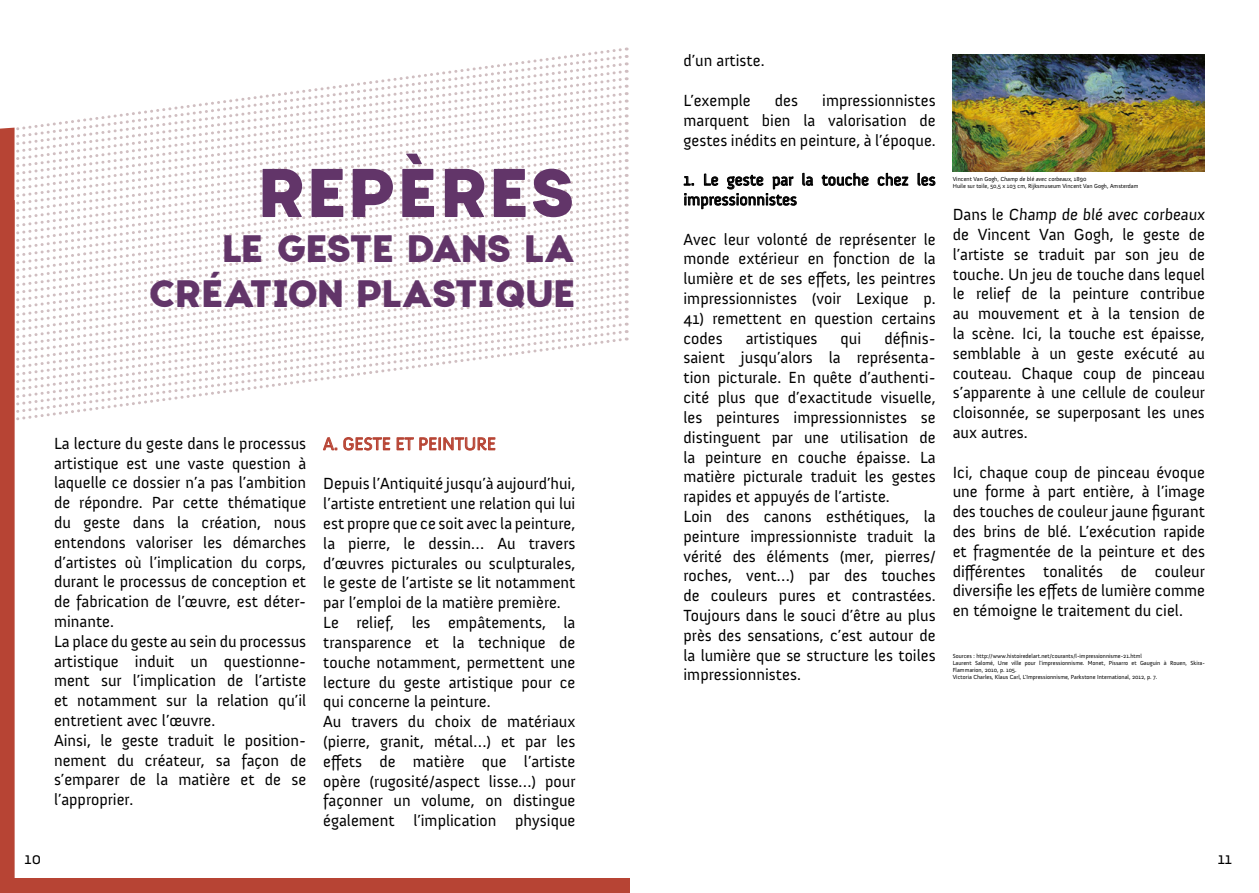
<style>
.page{position:relative;width:1259px;height:893px;background:#fff}
.page>*{position:absolute;margin:0;border:0;box-sizing:border-box;transform-origin:0 0}
.t1{font:800 67.5px "Charlevoix Pro";letter-spacing:-.02em;color:#623569}
.t2{font:800 37.5px/45px "Charlevoix Pro";letter-spacing:-.08em;color:#623569;text-align:right}
.t3{font:18px "Anivers";color:#b74434}
.t4{font:16.5px/19.8px "Anivers";color:#000}
.t5{font:6px/7.2px "Anivers";color:#000}
</style>
<div class="page">
<div style="left:0;top:878px;width:629px;height:15px;background:#b74434"></div>
<svg style="left:351px;top:76px;width:271px;height:8px"></svg>
<svg style="left:297px;top:84px;width:325px;height:7px"></svg>
<svg style="left:247px;top:91px;width:375px;height:7px"></svg>
<svg style="left:187px;top:98px;width:435px;height:8px"></svg>
<svg style="left:132px;top:106px;width:490px;height:7px"></svg>
<svg style="left:71px;top:113px;width:551px;height:8px"></svg>
<svg style="left:10px;top:121px;width:612px;height:7px"></svg>
<svg style="left:16px;top:128px;width:606px;height:8px"></svg>
<svg style="left:16px;top:136px;width:606px;height:7px"></svg>
<svg style="left:16px;top:143px;width:606px;height:8px"></svg>
<svg style="left:16px;top:151px;width:606px;height:7px"></svg>
<svg style="left:16px;top:158px;width:606px;height:7px"></svg>
<svg style="left:16px;top:165px;width:606px;height:8px"></svg>
<svg style="left:16px;top:173px;width:606px;height:7px"></svg>
<svg style="left:16px;top:180px;width:606px;height:8px"></svg>
<svg style="left:16px;top:188px;width:606px;height:7px"></svg>
<svg style="left:16px;top:195px;width:606px;height:8px"></svg>
<svg style="left:16px;top:203px;width:606px;height:7px"></svg>
<svg style="left:16px;top:210px;width:606px;height:7px"></svg>
<svg style="left:16px;top:217px;width:606px;height:8px"></svg>
<svg style="left:16px;top:225px;width:606px;height:7px"></svg>
<svg style="left:16px;top:232px;width:606px;height:8px"></svg>
<svg style="left:16px;top:240px;width:606px;height:7px"></svg>
<svg style="left:16px;top:247px;width:606px;height:8px"></svg>
<svg style="left:16px;top:255px;width:606px;height:7px"></svg>
<svg style="left:16px;top:262px;width:606px;height:8px"></svg>
<svg style="left:16px;top:270px;width:606px;height:7px"></svg>
<svg style="left:16px;top:277px;width:606px;height:7px"></svg>
<svg style="left:16px;top:284px;width:606px;height:8px"></svg>
<svg style="left:16px;top:292px;width:606px;height:7px"></svg>
<svg style="left:16px;top:299px;width:606px;height:8px"></svg>
<svg style="left:16px;top:307px;width:606px;height:7px"></svg>
<svg style="left:16px;top:314px;width:606px;height:8px"></svg>
<svg style="left:16px;top:322px;width:606px;height:7px"></svg>
<svg style="left:16px;top:329px;width:606px;height:7px"></svg>
<svg style="left:16px;top:336px;width:606px;height:115px"></svg>
<svg style="left:626px;top:48px;width:1px;height:293px"></svg>
<div style="left:0;top:128px;width:15px;height:750px;background:#b74434"></div>
<svg style="left:323px;top:437px;width:14px;height:13px"></svg>
<svg style="left:343px;top:437px;width:47px;height:14px"></svg>
<svg style="left:396px;top:437px;width:99px;height:14px"></svg>
<svg style="left:802px;top:173px;width:11px;height:13px"></svg>
<svg style="left:821px;top:173px;width:47px;height:13px"></svg>
<svg style="left:877px;top:173px;width:31px;height:13px"></svg>
<svg style="left:917px;top:173px;width:18px;height:13px"></svg>
<svg style="left:683px;top:174px;width:113px;height:35px"></svg>
<img style="left:952px;top:54px;width:253px;height:118px">
<h1 class="t1" style="left:256px;top:146px;width:321px">REPÈRES</h1>
<h2 class="t2" style="left:147px;top:226px;width:431px">LE GESTE DANS LA<br>CRÉATION PLASTIQUE</h2>
<p class="t4" style="left:54px;top:433px;width:254px">La lecture du geste dans le processus artistique est une vaste question à laquelle ce dossier n’a pas l’ambition de répondre. Par cette thématique du geste dans la création, nous entendons valoriser les démarches d’artistes où l’implication du corps, durant le processus de conception et de fabrication de l’œuvre, est déter&shy;minante.<br>La place du geste au sein du processus artistique induit un questionne&shy;ment sur l’implication de l’artiste et notamment sur la relation qu’il entretient avec l’œuvre.<br>Ainsi, le geste traduit le position&shy;nement du créateur, sa façon de s’emparer de la matière et de se l’approprier.</p>
<p class="t3" style="left:323px;top:434px;width:174px">A. Geste et peinture</p>
<p class="t4" style="left:323px;top:474px;width:254px">Depuis l’Antiquité jusqu’à aujourd’hui, l’artiste entretient une relation qui lui est propre que ce soit avec la peinture, la pierre, le dessin… Au travers d’œuvres picturales ou sculpturales, le geste de l’artiste se lit notamment par l’emploi de la matière première.<br>Le relief, les empâtements, la transparence et la technique de touche notamment, permettent une lecture du geste artistique pour ce qui concerne la peinture.<br>Au travers du choix de matériaux (pierre, granit, métal…) et par les effets de matière que l’artiste opère (rugosité/aspect lisse…) pour façonner un volume, on distingue également l’implication physique</p>
<p class="t4" style="left:683px;top:51px;width:83px">d’un artiste.</p>
<p class="t4" style="left:683px;top:91px;width:69px">L’exemple</p>
<p class="t4" style="left:775px;top:91px;width:25px">des</p>
<p class="t4" style="left:683px;top:91px;width:254px;text-align:justify;text-indent:139px">impressionnistes marquent bien la valorisation de gestes inédits en peinture, à l’époque.</p>
<p class="t4" style="left:683px;top:170px;width:254px">1. Le geste par la touche chez les impressionnistes</p>
<p class="t4" style="left:683px;top:229px;width:254px;text-align:justify">Avec leur volonté de représenter le monde extérieur en fonction de la lumière et de ses effets, les peintres impressionnistes (voir Lexique p.</p>
<p class="t4" style="left:683px;top:309px;width:254px">41) remettent en question certains codes</p>
<p class="t4" style="left:683px;top:328px;width:254px;text-indent:201px">définis&shy;saient jusqu’alors la représenta&shy;tion picturale. En quête d’authenti&shy;cité plus que d’exactitude visuelle, les peintures impressionnistes se distinguent par une utilisation de la peinture en couche épaisse. La matière picturale traduit les gestes rapides et appuyés de l’artiste.<br>Loin des canons esthétiques, la peinture impressionniste traduit la vérité des éléments (mer, pierres/ roches, vent…) par des touches de couleurs pures et contrastées.<br>Toujours dans le souci d’être au plus près des sensations, c’est autour de la lumière que se structure les toiles impressionnistes.</p>
<p class="t4" style="left:746px;top:328px;width:73px">artistiques</p>
<p class="t4" style="left:840px;top:328px;width:22px">qui</p>
<p class="t5" style="left:952px;top:175px;width:187px">Vincent Van G ogh, Champ de blé avec corbeaux, 1890<br>Huile sur toile, 50,5 x 103 cm, Rijksmuseum Vincent Van Gogh, Amsterdam</p>
<p class="t4" style="left:952px;top:205px;width:255px;text-align:justify">Dans le Champ de blé avec corbeaux de Vincent Van Gogh, le geste de l’artiste se traduit par son jeu de touche. Un jeu de touche dans lequel le relief de la peinture contribue au mouvement et à la tension de la scène. I ci, la touche est épaisse, semblable à un geste exécuté au couteau. Chaque coup de pinceau s’apparente à une cellule de couleur cloisonnée, se superposant les unes aux autres.</p>
<p class="t4" style="left:952px;top:462px;width:254px;text-align:justify">I ci, chaque coup de pinceau évoque une forme à part entière, à l’image des touches de couleur jaune figurant des brins de blé. L’exécution rapide et fragmentée de la peinture et des différentes tonalités de couleur diversifie les effets de lumière comme en témoigne le traitement du ciel.</p>
<p class="t5" style="left:952px;top:652px;width:254px">Sources : http://www.histoiredelart.net/courants/l-impressionnisme-21.html<br>Laurent Salomé, U ne ville pour l’impressionnisme. Monet, Pissarro et Gauguin à Rouen, Skira-Flammarion, 2010, p. 105.<br>Victoria Charles, Klaus Carl, L’I mpressionnisme, Parkstone I nternational, 2012, p. 7.</p>
<p class="t4" style="left:25px;top:849px;width:18px">10</p>
<p class="t4" style="left:1217px;top:849px;width:16px">11</p>
</div>
